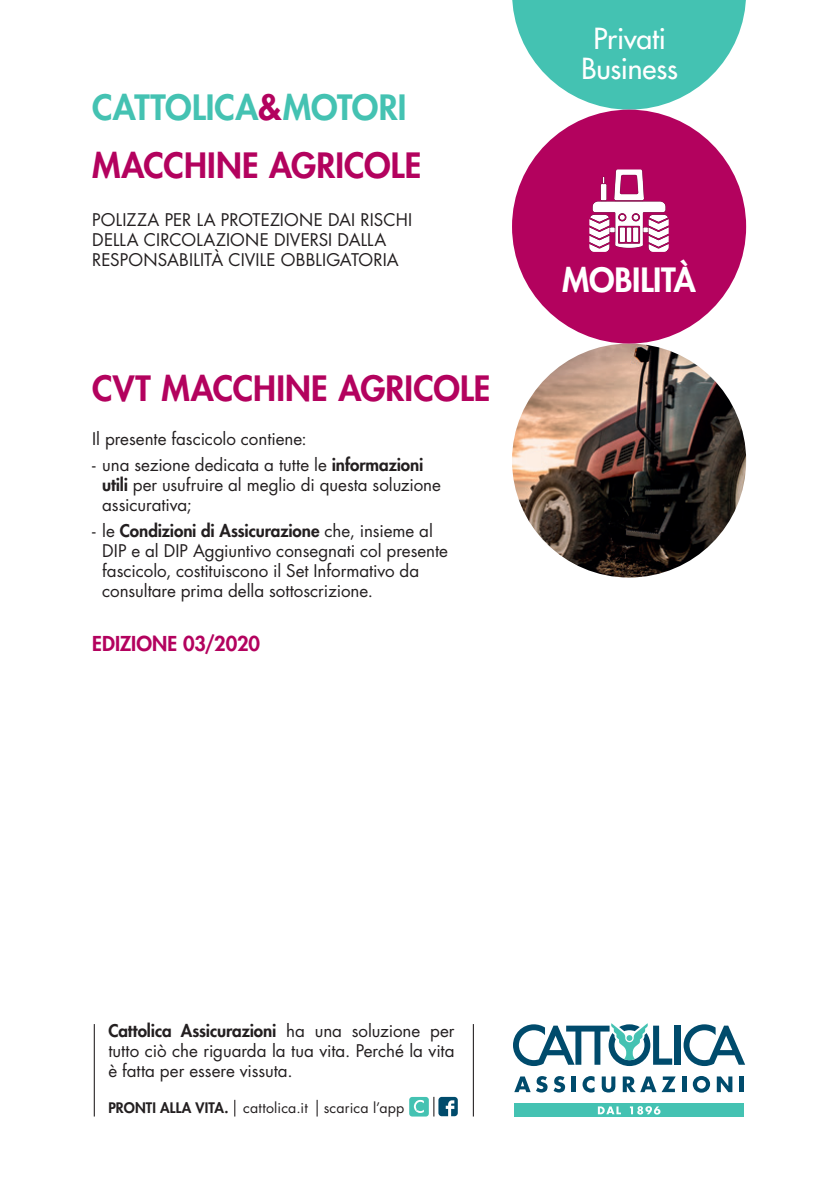
<style>
.page{position:relative;width:840px;height:1191px;background:#fff}
.page>*{position:absolute;margin:0;border:0;box-sizing:border-box;transform-origin:0 0}
.t1{font:800 34px/58.6px "Futura Std";letter-spacing:.005em;color:#b3025e}
.t2{font:800 32.6px "Futura Std";letter-spacing:-.01em;color:#fff}
.t3{font:500 28.4px/30px "Futura Std";letter-spacing:-.005em;color:#fff;text-align:center}
.t4{font:800 20px "Futura Std";letter-spacing:-.005em;color:#b3025e}
.t5{font:17px/20px "Futura Std";color:#231f20}
.t6{font:14.2px "Futura Std";letter-spacing:.015em;color:#231f20}
.s1{color:#44c2b2}
.s2{font-weight:800}
</style>
<div class="page">
<svg style="left:512px;top:0;width:233px;height:110px"></svg>
<hr style="left:94px;top:1024px;width:1px;height:92px;background:#231f20">
<svg style="left:234px;top:1099px;width:1px;height:17px"></svg>
<svg style="left:316px;top:1099px;width:1px;height:17px"></svg>
<hr style="left:472px;top:1024px;width:1px;height:92px;background:#231f20">
<svg style="left:514px;top:1076px;width:33px;height:16px"></svg>
<svg style="left:553px;top:1076px;width:11px;height:16px"></svg>
<hr style="left:571px;top:1076px;width:4px;height:16px;background:#004b6c">
<svg style="left:582px;top:1076px;width:12px;height:16px"></svg>
<svg style="left:601px;top:1076px;width:14px;height:16px"></svg>
<svg style="left:622px;top:1076px;width:53px;height:16px"></svg>
<svg style="left:682px;top:1076px;width:3px;height:16px"></svg>
<svg style="left:692px;top:1076px;width:17px;height:16px"></svg>
<svg style="left:716px;top:1076px;width:16px;height:16px"></svg>
<hr style="left:739px;top:1076px;width:4px;height:16px;background:#004b6c">
<div style="left:674px;top:1025px;width:6px;height:39px;background:#004b6c"></div>
<svg style="left:513px;top:1023px;width:158px;height:43px"></svg>
<svg style="left:683px;top:1024px;width:61px;height:42px"></svg>
<div style="left:514px;top:1103px;width:229px;height:13px;background:#44c2b2"></div>
<svg style="left:629px;top:1106px;width:31px;height:8px"></svg>
<svg style="left:597px;top:1106px;width:23px;height:8px"></svg>
<img style="left:511px;top:343px;width:234px;height:234px;border-radius:117px">
<div style="left:511px;top:110px;width:234px;height:233px;background:#b3025e;border-radius:50%"></div>
<svg style="left:409px;top:1096px;width:48px;height:20px"></svg>
<img style="left:589px;top:169px;width:80px;height:83px">
<h1 class="t1" style="left:92px;top:78px;width:330px"><span class="s1">CATTOLICA</span>&amp;<span class="s1">MOTORI<br></span>MACCHINE AGRICOLE</h1>
<p class="t5" style="left:92px;top:209px;width:321px">POLIZZA PER LA PROTEZIONE DAI RISCHI<br>DELLA CIRCOLAZIONE DIVERSI DALLA<br>RESPONSABILITÀ CIVILE OBBLIGATORIA</p>
<h1 class="t1" style="left:92px;top:359px;width:399px">CVT MACCHINE AGRICOLE</h1>
<p class="t5" style="left:92px;top:428px;width:216px">Il presente fascicolo contiene:</p>
<p class="t5" style="left:102px;top:454px;width:340px;text-indent:-10px">- una sezione dedicata a tutte le <span class="s2">informazioni utili</span> per usufruire al meglio di questa soluzione assicurativa;</p>
<p class="t5" style="left:102px;top:520px;width:347px;text-indent:-10px">- le <span class="s2">Condizioni di Assicurazione</span> che, insieme al DIP e al DIP Aggiuntivo consegnati col presente fascicolo, costituiscono il Set Informativo da consultare prima della sottoscrizione.</p>
<p class="t4" style="left:92px;top:631px;width:169px">EDIZIONE 03/2020</p>
<h3 class="t3" style="left:581px;top:23px;width:98px">Privati<br>Business</h3>
<h2 class="t2" style="left:562px;top:259px;width:135px">MOBILITÀ</h2>
<p class="t5" style="left:108px;top:1021px;width:347px;text-align:justify"><span class="s2">Cattolica Assicurazioni</span> ha una soluzione per tutto ciò che riguarda la tua vita. Perché la vita è fatta per essere vissuta.</p>
<p class="t6" style="left:108px;top:1098px;width:297px"><span class="s2">PRONTI ALLA VITA.</span> cattolica.it scarica l’app</p>
</div>
